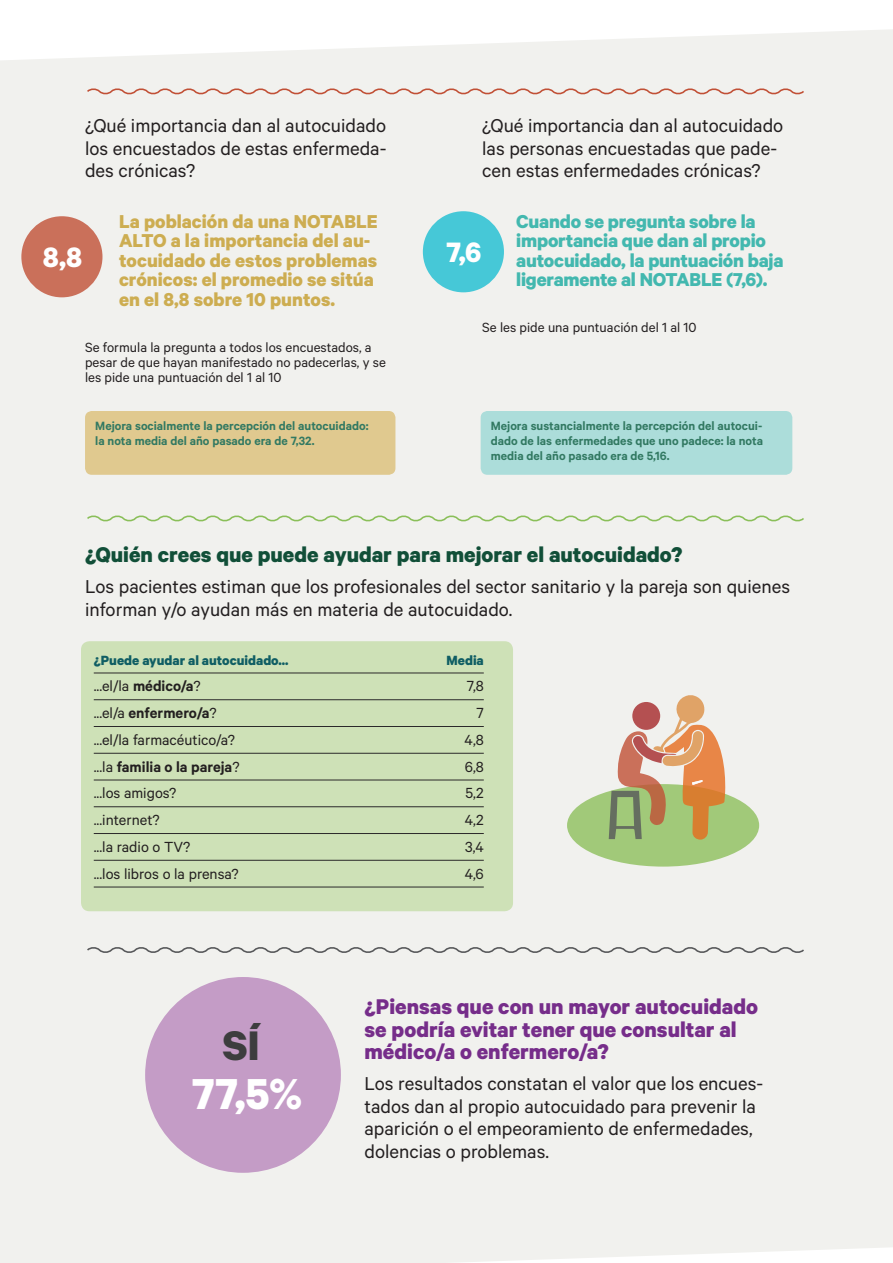
<style>
.page{position:relative;width:893px;height:1263px;background:#fff}
.page>*{position:absolute;margin:0;border:0;box-sizing:border-box;transform-origin:0 0}
.t1{font:700 48.75px "Calibre";color:#fff}
.t2{font:700 46.5px "Calibre";color:#3d3d3e}
.t3{font:700 31.65px "Calibre";color:#fff}
.t4{font:700 24px/22.5px "Calibre";color:#762d8a}
.t5{font:700 24px "Calibre";color:#114f38}
.t6{font:21px/22.5px "Calibre";color:#231f20}
.t7{font:700 21px/19.5px "Calibre";color:#cdad51}
.t8{font:700 21px/19.5px "Calibre";letter-spacing:-.01em;color:#43b8af}
.t9{font:16.5px "Calibre";color:#231f20}
.t10{font:600 16.5px "Calibre";color:#231f20}
.t11{font:15px/15px "Calibre";color:#231f20}
.t12{font:700 15px "Calibre";color:#105e64}
.t13{font:600 13.5px/15px "Calibre";color:#327962}
.s1{font-weight:600}
.s2{font-weight:400}
</style>
<div class="page">
<div style="left:0;top:29px;width:893px;height:1234px;background:#f1f1ee"></div>
<svg style="left:85px;top:86px;width:721px;height:11px;background:#e9d7d0"></svg>
<svg style="left:85px;top:513px;width:721px;height:11px;background:#e0e9d6"></svg>
<svg style="left:85px;top:945px;width:721px;height:10px;background:#d6d6d4"></svg>
<div style="left:81px;top:641px;width:432px;height:270px;background:#cee1b7;border-radius:9px"></div>
<hr style="left:94px;top:673px;width:390px;height:1px;background:#2b292a">
<hr style="left:94px;top:699px;width:390px;height:1px;background:#2b292a">
<hr style="left:94px;top:726px;width:390px;height:1px;background:#2b292a">
<hr style="left:94px;top:753px;width:390px;height:1px;background:#2b292a">
<hr style="left:94px;top:780px;width:390px;height:1px;background:#2b292a">
<hr style="left:94px;top:806px;width:390px;height:1px;background:#2b292a">
<hr style="left:94px;top:833px;width:390px;height:1px;background:#2b292a">
<hr style="left:94px;top:860px;width:390px;height:1px;background:#2b292a">
<hr style="left:94px;top:887px;width:390px;height:1px;background:#2b292a">
<div style="left:85px;top:411px;width:310px;height:64px;background:#e0c98f;border-radius:7px"></div>
<div style="left:21px;top:216px;width:81px;height:81px;background:#ca705a;border-radius:50%"></div>
<div style="left:481px;top:411px;width:311px;height:64px;background:#acddda;border-radius:7px"></div>
<div style="left:423px;top:211px;width:81px;height:81px;background:#46c8d7;border-radius:50%"></div>
<div style="left:567px;top:784px;width:192px;height:82px;background:#a1c979;border-radius:50%"></div>
<svg style="left:609px;top:695px;width:116px;height:145px"></svg>
<div style="left:145px;top:977px;width:196px;height:196px;background:#c49cc6;border-radius:50%"></div>
<p class="t6" style="left:85px;top:114px;width:303px;text-align:justify">¿Qué importancia dan al autocuidado los encuestados de estas enfermeda&shy;des crónicas?</p>
<p class="t7" style="left:119px;top:211px;width:260px">La población da una NOTABLE<br>ALTO a la importancia del au&shy;tocuidado de estos problemas crónicos: el promedio se sitúa en el 8,8 sobre 10 puntos.</p>
<p class="t11" style="left:85px;top:339px;width:302px">Se formula la pregunta a todos los encuestados, a pesar de que hayan manifestado no padecerlas, y se les pide una puntuación del 1 al 10</p>
<h3 class="t3" style="left:43px;top:238px;width:41px">8,8</h3>
<p class="t13" style="left:95px;top:418px;width:275px">Mejora socialmente la percepción del autocuidado: la nota media del año pasado era de 7,32.</p>
<p class="t6" style="left:482px;top:114px;width:303px">¿Qué importancia dan al autocuidado las personas encuestadas que pade&shy;cen estas enfermedades crónicas?</p>
<p class="t8" style="left:516px;top:211px;width:269px">Cuando se pregunta sobre la importancia que dan al propio autocuidado, la puntuación baja ligeramente al NOTABLE (7,6).</p>
<p class="t11" style="left:482px;top:319px;width:216px">Se les pide una puntuación del 1 al 10</p>
<h3 class="t3" style="left:446px;top:233px;width:37px">7,6</h3>
<p class="t13" style="left:491px;top:418px;width:274px;text-align:justify">Mejora sustancialmente la percepción del autocui&shy;dado de las enfermedades que uno padece: la nota media del año pasado era de 5,16.</p>
<p class="t5" style="left:85px;top:540px;width:599px">¿Quién crees que puede ayudar para mejorar el autocuidado?</p>
<p class="t6" style="left:85px;top:575px;width:706px">Los pacientes estiman que los profesionales del sector sanitario y la pareja son quienes informan y/o ayudan más en materia de autocuidado.</p>
<p class="t12" style="left:94px;top:651px;width:196px">¿Puede ayudar al autocuidado...</p>
<p class="t12" style="left:446px;top:651px;width:39px">Media</p>
<p class="t9" style="left:94px;top:677px;width:108px">...el/la <span class="s1">médico/a</span>?</p>
<p class="t9" style="left:467px;top:677px;width:19px">7,8</p>
<p class="t10" style="left:94px;top:703px;width:124px"><span class="s2">...el/a</span> enfermero/a<span class="s2">?</span></p>
<p class="t9" style="left:476px;top:703px;width:9px">7</p>
<p class="t9" style="left:94px;top:730px;width:143px">...el/la farmacéutico/a?</p>
<p class="t9" style="left:465px;top:730px;width:21px">4,8</p>
<p class="t10" style="left:94px;top:757px;width:147px"><span class="s2">...la</span> familia o la pareja<span class="s2">?</span></p>
<p class="t9" style="left:465px;top:757px;width:20px">6,8</p>
<p class="t9" style="left:94px;top:784px;width:84px">...los amigos?</p>
<p class="t9" style="left:466px;top:784px;width:20px">5,2</p>
<p class="t9" style="left:94px;top:810px;width:68px">...internet?</p>
<p class="t9" style="left:465px;top:810px;width:20px">4,2</p>
<p class="t9" style="left:94px;top:837px;width:98px">...la radio o TV?</p>
<p class="t9" style="left:465px;top:837px;width:20px">3,4</p>
<p class="t9" style="left:94px;top:864px;width:146px">...los libros o la prensa?</p>
<p class="t9" style="left:465px;top:864px;width:20px">4,6</p>
<h2 class="t2" style="left:222px;top:1017px;width:39px">SÍ</h2>
<h1 class="t1" style="left:192px;top:1064px;width:112px">77,5%</h1>
<p class="t4" style="left:364px;top:995px;width:395px">¿Piensas que con un mayor autocuidado se podría evitar tener que consultar al médico/a o enfermero/a?</p>
<p class="t6" style="left:364px;top:1072px;width:400px">Los resultados constatan el valor que los encues&shy;tados dan al propio autocuidado para prevenir la aparición o el empeoramiento de enfermedades, dolencias o problemas.</p>
</div>
